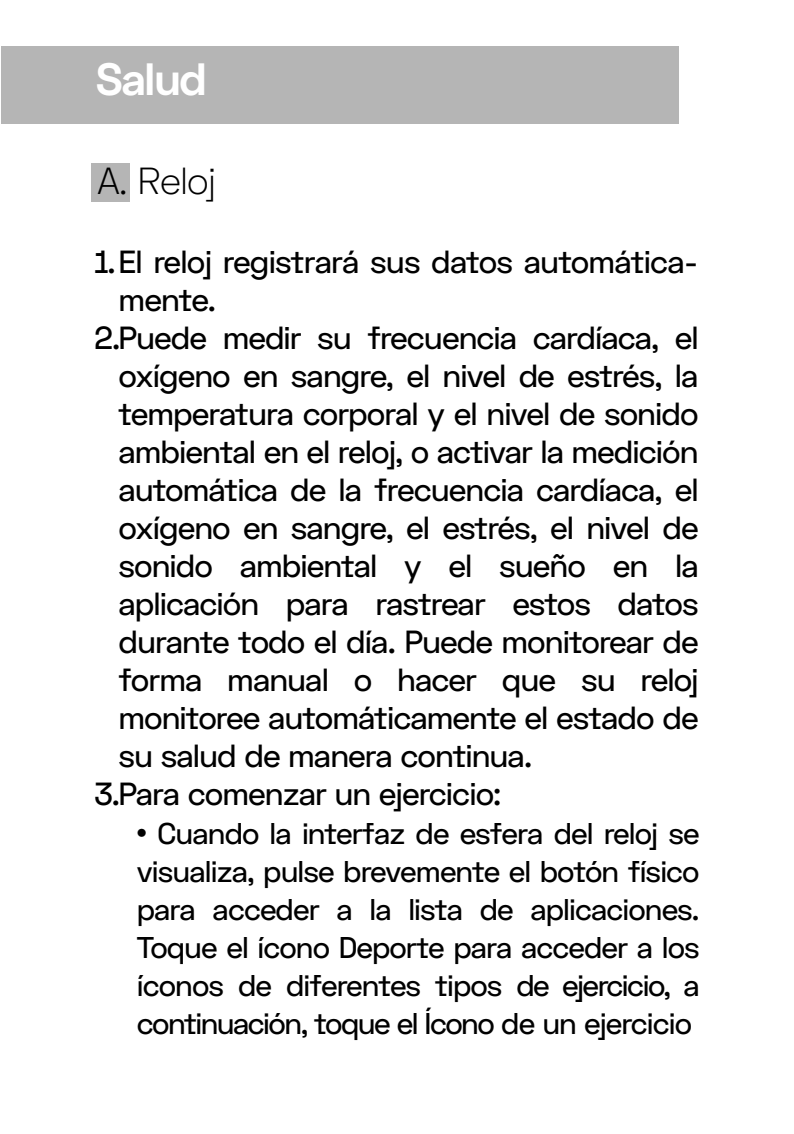
<style>
.page{position:relative;width:794px;height:1134px;background:#fff}
.page>*{position:absolute;margin:0;border:0;box-sizing:border-box;transform-origin:0 0}
.t1{font:700 45.2px "Space Grottesk";letter-spacing:-.03em;color:#fff}
.t2{font:300 37.6px "Space Grottesk";letter-spacing:-.03em;color:#000}
.t3{font:500 32px "Space Grottesk";letter-spacing:-.03em;color:#000}
.t4{font:500 30px/38px "Space Grottesk";letter-spacing:-.05em;color:#000;text-align:justify}
.s1{font-size:32px}
</style>
<div class="page">
<div style="left:91px;top:163px;width:39px;height:38px;background:#b5b5b5"></div>
<div style="left:1px;top:46px;width:677px;height:77px;background:#b5b5b5"></div>
<h1 class="t1" style="left:96px;top:50px;width:112px">Salud</h1>
<p class="t2" style="left:97px;top:156px;width:121px">A. Reloj</p>
<p class="t3" style="left:94px;top:241px;width:605px">1.El reloj registrará sus datos automática-</p>
<p class="t3" style="left:118px;top:279px;width:99px">mente.</p>
<p class="t3" style="left:94px;top:317px;width:605px">2.Puede medir su frecuencia cardíaca, el</p>
<p class="t3" style="left:118px;top:355px;width:581px">oxígeno en sangre, el nivel de estrés, la</p>
<p class="t3" style="left:118px;top:393px;width:581px">temperatura corporal y el nivel de sonido</p>
<p class="t3" style="left:118px;top:431px;width:581px">ambiental en el reloj, o activar la medición</p>
<p class="t3" style="left:118px;top:469px;width:582px">automática de la frecuencia cardíaca, el</p>
<p class="t3" style="left:118px;top:507px;width:582px">oxígeno en sangre, el estrés, el nivel de</p>
<p class="t3" style="left:118px;top:545px;width:582px">sonido ambiental y el sueño en la</p>
<p class="t3" style="left:118px;top:583px;width:582px">aplicación para rastrear estos datos</p>
<p class="t3" style="left:118px;top:621px;width:582px">durante todo el día. Puede monitorear de</p>
<p class="t3" style="left:118px;top:659px;width:582px">forma manual o hacer que su reloj</p>
<p class="t3" style="left:118px;top:697px;width:582px">monitoree automáticamente el estado de</p>
<p class="t3" style="left:118px;top:735px;width:415px">su salud de manera continua.</p>
<p class="t3" style="left:94px;top:773px;width:408px">3.Para comenzar un ejercicio:</p>
<p class="t4" style="left:137px;top:815px;width:564px"><span class="s1">•</span> Cuando la interfaz de esfera del reloj se visualiza, pulse brevemente el botón físico para acceder a la lista de aplicaciones.<br>Toque el ícono Deporte para acceder a los íconos de diferentes tipos de ejercicio, a continuación, toque el Ícono de un ejercicio</p>
</div>
